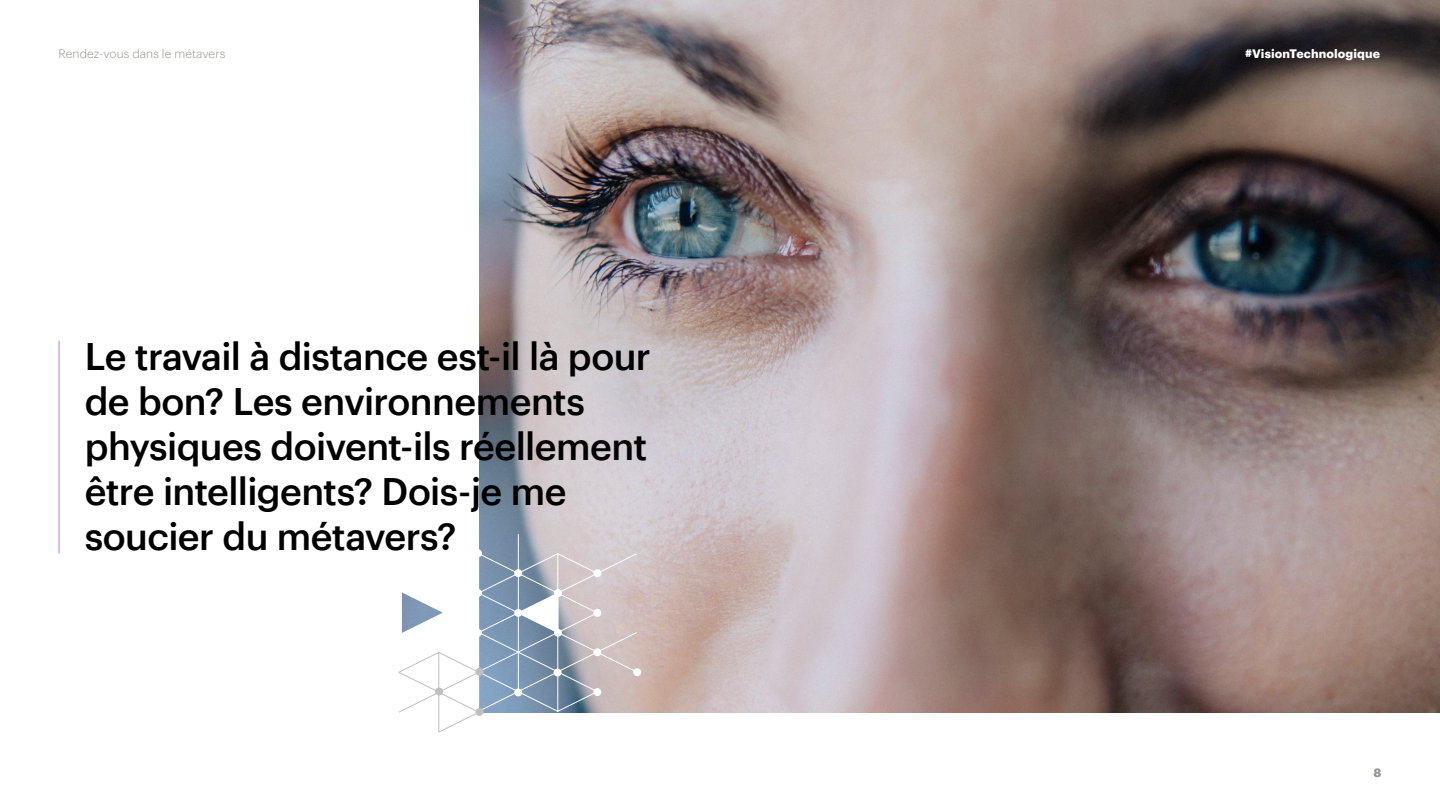
<style>
.page{position:relative;width:1440px;height:810px;background:#fff}
.page>*{position:absolute;margin:0;border:0;box-sizing:border-box;transform-origin:0 0}
.H2_Pull_out_-_Large{font:500 37.5px/45px "Graphik";letter-spacing:-.02em;color:#000}
.t1{font:300 12px "Graphik";letter-spacing:.005em;color:#96968c}
.t2{font:700 12px "Graphik";letter-spacing:.01em;color:#fff}
.t3{font:700 12px "Graphik";color:#96968c}
</style>
<div class="page">
<img style="left:479px;top:0;width:961px;height:712px">
<hr style="left:58px;top:341px;width:2px;height:213px;background:#be82ff">
<div style="left:633px;top:668px;width:8px;height:8px;background:#fff;border-radius:50%"></div>
<svg style="left:398px;top:534px;width:239px;height:199px"></svg>
<div style="left:475px;top:708px;width:8px;height:8px;background:#bfbfbf;border-radius:50%"></div>
<div style="left:435px;top:687px;width:8px;height:8px;background:#bfbfbf;border-radius:50%"></div>
<div style="left:475px;top:668px;width:8px;height:8px;background:#bfbfbf;border-radius:50%"></div>
<p class="t1" style="left:58px;top:45px;width:168px">Rendez-vous dans le métavers</p>
<p class="t2" style="left:1245px;top:44px;width:137px">#VisionTechnologique</p>
<p class="H2_Pull_out_-_Large" style="left:85px;top:330px;width:568px">Le travail à distance est-il là pour de bon? Les environnements physiques doivent-ils réellement être intelligents? Dois-je me soucier du métavers?</p>
<p class="t3" style="left:1374px;top:764px;width:9px">8</p>
</div>
